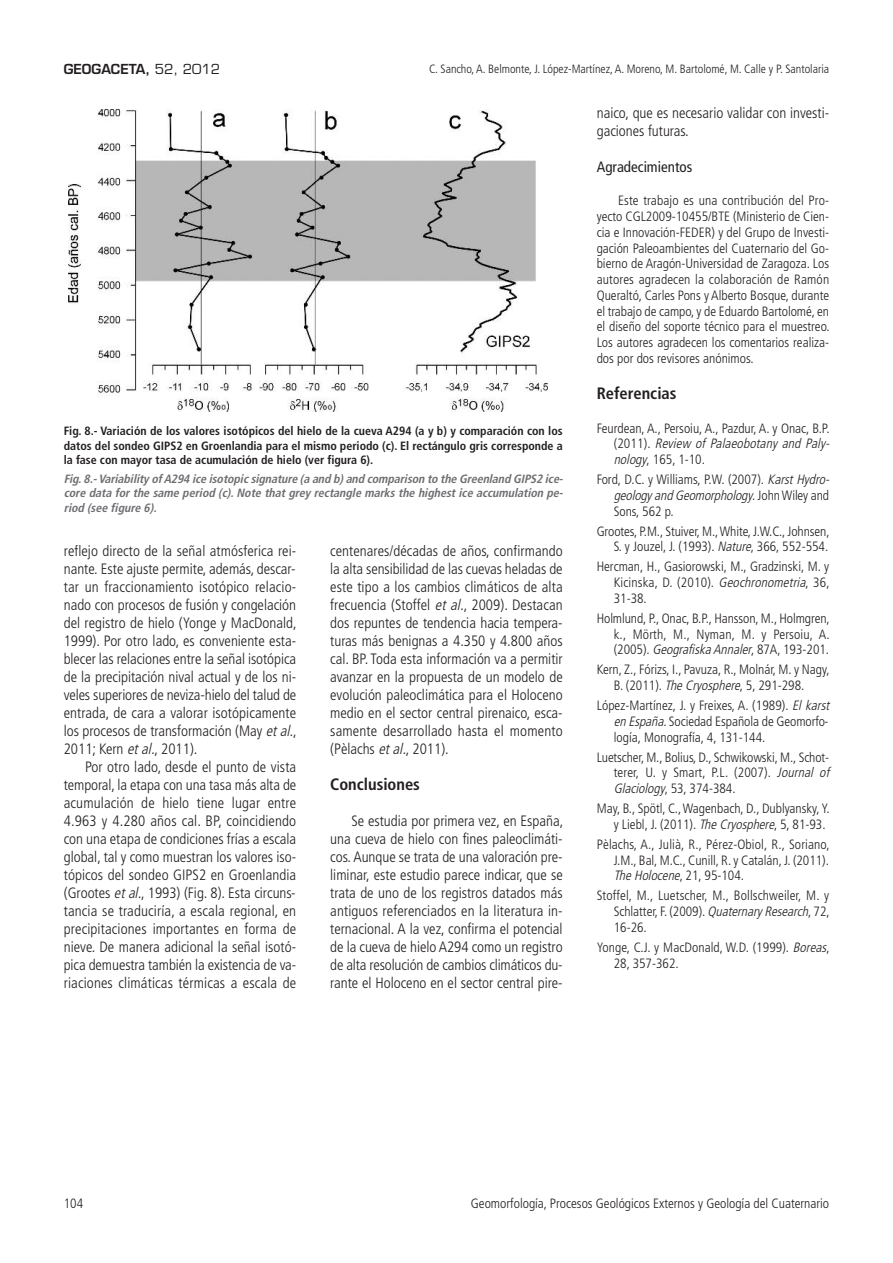
<style>
.page{position:relative;width:893px;height:1263px;background:#fff}
.page>*{position:absolute;margin:0;border:0;box-sizing:border-box;transform-origin:0 0}
.t1{font:700 condensed 16.5px "Frutiger";color:#231f20}
.t2{font:300 condensed 15px/18px "Frutiger";color:#231f20;text-align:justify}
.t3{font:condensed 15px "Frutiger";color:#231f20}
.t4{font:300 condensed 13.5px/15.8px "Frutiger";color:#231f20;text-align:justify}
.t5{font:600 13.5px "Eurostile";color:#231f20}
.t6{font:700 condensed 12px/14.4px "Frutiger";color:#231f20;text-align:justify}
.t7{font:italic 700 condensed 12px/14.4px "Frutiger";color:#6c6d70;text-align:justify}
.t8{font:300 condensed 12px "Frutiger";color:#231f20}
.s1{font-weight:400}
.s2{font-style:italic}
</style>
<div class="page">
<img style="left:68px;top:109px;width:479px;height:303px">
<p class="t5" style="left:64px;top:64px;width:158px">GEOGACETA, <span class="s1">52, 2012</span></p>
<p class="t8" style="left:429px;top:64px;width:401px">C. Sancho, A. Belmonte, J. López-Martínez, A. Moreno, M. Bartolomé, M. Calle y P. Santolaria</p>
<p class="t6" style="left:64px;top:425px;width:500px">Fig. 8.- Variación de los valores isotópicos del hielo de la cueva A294 (a y b) y comparación con los datos del sondeo GIPS2 en Groenlandia para el mismo periodo (c). El rectángulo gris corresponde a la fase con mayor tasa de acumulación de hielo (ver figura 6).</p>
<p class="t7" style="left:64px;top:472px;width:503px">Fig. 8.- Variability of A294 ice isotopic signature (a and b) and comparison to the Greenland GIPS2 ice&shy;core data for the same period (c). Note that grey rectangle marks the highest ice accumulation pe&shy;riod (see figure 6).</p>
<p class="t2" style="left:64px;top:542px;width:234px">reflejo directo de la señal atmósferica rei&shy;nante. Este ajuste permite, además, descar&shy;tar un fraccionamiento isotópico relacio&shy;nado con procesos de fusión y congelación del registro de hielo (Yonge y MacDonald, 1999). Por otro lado, es conveniente esta&shy;blecer las relaciones entre la señal isotópica de la precipitación nival actual y de los ni&shy;veles superiores de neviza-hielo del talud de entrada, de cara a valorar isotópicamente los procesos de transformación (May <span class="s2">etal.</span>, 2011; Kern <span class="s2">etal.</span>, 2011).</p>
<p class="t2" style="left:64px;top:758px;width:234px;text-indent:21px">Por otro lado, desde el punto de vista temporal, la etapa con una tasa más alta de acumulación de hielo tiene lugar entre 4.963 y 4.280 años cal. BP, coincidiendo con una etapa de condiciones frías a escala global, tal y como muestran los valores iso&shy;tópicos del sondeo GIPS2 en Groenlandia (Grootes <span class="s2">etal.</span>, 1993) (Fig. 8). Esta circuns&shy;tancia se traduciría, a escala regional, en precipitaciones importantes en forma de nieve. De manera adicional la señal isotó&shy;pica demuestra también la existencia de va&shy;riaciones climáticas térmicas a escala de</p>
<p class="t2" style="left:330px;top:542px;width:234px">centenares/décadas de años, confirmando la alta sensibilidad de las cuevas heladas de este tipo a los cambios climáticos de alta frecuencia (Stoffel <span class="s2">etal.</span>, 2009). Destacan dos repuntes de tendencia hacia tempera&shy;turas más benignas a 4.350 y 4.800 años cal. BP. Toda esta información va a permitir avanzar en la propuesta de un modelo de evolución paleoclimática para el Holoceno medio en el sector central pirenaico, esca&shy;samente desarrollado hasta el momento (Pèlachs <span class="s2">etal.</span>, 2011).</p>
<p class="t1" style="left:330px;top:777px;width:91px">Conclusiones</p>
<p class="t2" style="left:330px;top:812px;width:234px;text-indent:21px">Se estudia por primera vez, en España, una cueva de hielo con fines paleoclimáti&shy;cos. Aunque se trata de una valoración pre&shy;liminar, este estudio parece indicar, que se trata de uno de los registros datados más antiguos referenciados en la literatura in&shy;ternacional. A la vez, confirma el potencial de la cueva de hielo A294 como un registro de alta resolución de cambios climáticos du&shy;rante el Holoceno en el sector central pire-</p>
<p class="t2" style="left:597px;top:105px;width:234px">naico, que es necesario validar con investi&shy;gaciones futuras.</p>
<p class="t3" style="left:597px;top:160px;width:97px">Agradecimientos</p>
<p class="t4" style="left:597px;top:194px;width:234px;text-indent:21px">Este trabajo es una contribución del Pro&shy;yecto CGL2009-10455/BTE (Ministerio de Cien&shy;cia e Innovación-FEDER) y del Grupo de Investi&shy;gación Paleoambientes del Cuaternario del Go&shy;bierno de Aragón-Universidad de Zaragoza. Los autores agradecen la colaboración de Ramón Queraltó, Carles Pons y Alberto Bosque, durante el trabajo de campo, y de Eduardo Bartolomé, en el diseño del soporte técnico para el muestreo.<br>Los autores agradecen los comentarios realiza&shy;dos por dos revisores anónimos.</p>
<p class="t1" style="left:597px;top:386px;width:81px">Referencias</p>
<p class="t4" style="left:614px;top:421px;width:220px;text-align:left;text-indent:-17px">Feurdean, A., Persoiu, A., Pazdur, A. y Onac, B.P. ( 2 0 1 1 ) . <span class="s2">Review of Palaeobotany and Paly&shy;nology</span>, 165, 1-10.</p>
<p class="t4" style="left:614px;top:473px;width:220px;text-align:left;text-indent:-17px">Ford, D.C. y Williams, P.W. (2007). <span class="s2">KarstHydro&shy;geology and Geomorphology</span>. J o h n W i l e y a n d<br>Sons, 562 p.</p>
<p class="t4" style="left:597px;top:524px;width:234px;text-align:right">Grootes, P.M., Stuiver, M.,White, J.W.C., Johnsen,<br>S. y Jouzel, J. (1993). <span class="s2">Nature</span>, 366, 552-554.</p>
<p class="t4" style="left:614px;top:560px;width:217px;text-indent:-17px">Hercman, H., Gasiorowski, M., Gradzinski, M. y Kicinska, D. (2010). <span class="s2">Geochronometria</span>, 36, 31-38.</p>
<p class="t4" style="left:614px;top:611px;width:217px;text-indent:-17px">Holmlund, P., Onac, B.P., Hansson, M., Holmgren, k., Mörth, M., Nyman, M. y Persoiu, A. (2005). <span class="s2">GeografiskaAnnaler</span>, 87A, 193-201.</p>
<p class="t4" style="left:614px;top:663px;width:217px;text-indent:-17px">Kern, Z., Fórizs, I., Pavuza, R., Molnár, M. y Nagy,<br>B. (2011). <span class="s2">TheCryosphere</span>, 5, 291-298.</p>
<p class="t4" style="left:614px;top:699px;width:220px;text-align:left;text-indent:-17px">López-Martínez, J. y Freixes, A. (1989). <span class="s2">Elkarst enEspaña</span>. Sociedad Española de Geomorfo&shy;logía, Monografía, 4, 131-144.</p>
<p class="t4" style="left:614px;top:750px;width:217px;text-indent:-17px">Luetscher, M., Bolius, D., Schwikowski, M., Schot&shy;terer, U. y Smart, P.L. (2007). <span class="s2">Journal of Glaciology</span>, 53, 374-384.</p>
<p class="t4" style="left:597px;top:802px;width:234px;text-align:right">May, B., Spötl, C., Wagenbach, D., Dublyansky, Y. y Liebl, J. (2011). <span class="s2">TheCryosphere</span>, 5, 81-93.</p>
<p class="t4" style="left:614px;top:837px;width:217px;text-indent:-17px">Pèlachs, A., Julià, R., Pérez-Obiol, R., Soriano, J.M., Bal, M.C., Cunill, R. y Catalán, J. (2011).<br><span class="s2">TheHolocene</span>, 21, 95-104.</p>
<p class="t4" style="left:614px;top:889px;width:217px;text-indent:-17px">Stoffel, M., Luetscher, M., Bollschweiler, M. y Schlatter, F. (2009). <span class="s2">Quaternary Research</span>, 72, 16-26.</p>
<p class="t4" style="left:614px;top:940px;width:217px;text-indent:-17px">Yonge, C.J. y MacDonald, W.D. (1999). <span class="s2">Boreas</span>,<br>28, 357-362.</p>
<p class="t4" style="left:64px;top:1197px;width:21px">104</p>
<p class="t4" style="left:471px;top:1197px;width:360px">Geomorfología, Procesos Geológicos Externos y Geología del Cuaternario</p>
</div>
